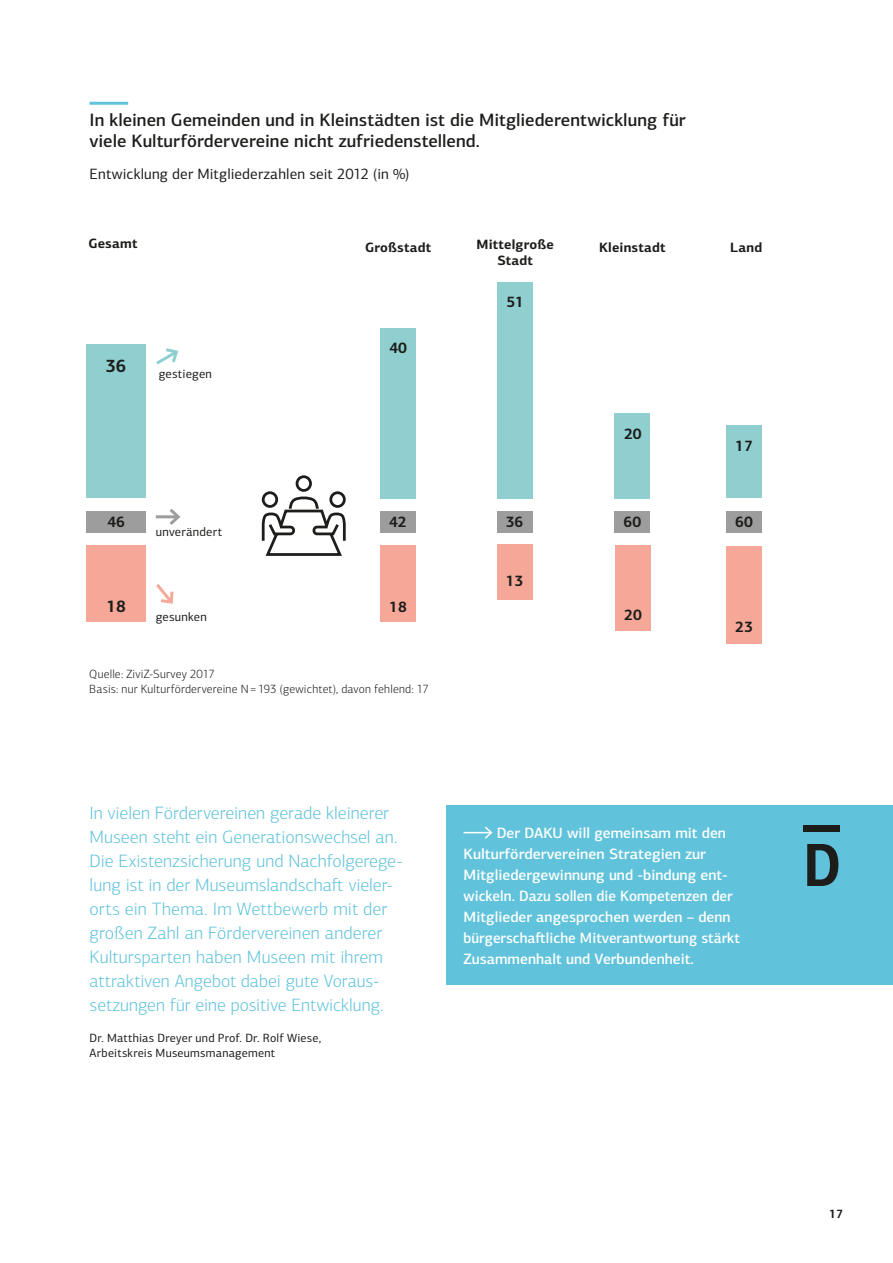
<style>
.page{position:relative;width:893px;height:1263px;background:#fff}
.page>*{position:absolute;margin:0;border:0;box-sizing:border-box;transform-origin:0 0}
.t1{font:300 18px/24px "PF Centro Sans Pro";color:#61c3db}
.t2{font:500 18px/21px "PF Centro Sans Pro";color:#1d1d1b}
.t3{font:700 17.7px "PF Centro Sans Pro";color:#1d1d1b}
.t4{font:700 16.5px "PF Centro Sans Pro";color:#1d1d1b}
.t5{font:500 15px/21px "PF Centro Sans Pro";color:#fff}
.t6{font:15px "PF Centro Sans Pro";letter-spacing:.01em;color:#1d1d1b}
.t7{font:700 15px "PF Centro Sans Pro";color:#1d1d1b}
.t8{font:700 13.5px/16.5px "PF Centro Sans Pro";letter-spacing:.015em;color:#1d1d1b;text-align:center}
.t9{font:12.45px "PF Centro Sans Pro";letter-spacing:.015em;color:#1d1d1b}
.t10{font:300 12px/15px "PF Centro Sans Pro";letter-spacing:.015em;color:#1d1d1b}
.t11{font:12px/15px "PF Centro Sans Pro";letter-spacing:.02em;color:#1d1d1b}
.t12{font:700 12px "PF Centro Sans Pro";color:#1d1d1b}
</style>
<div class="page">
<div style="left:86px;top:345px;width:60px;height:153px;background:#8fcfd0"></div>
<div style="left:86px;top:546px;width:60px;height:76px;background:#f5a898"></div>
<div style="left:447px;top:805px;width:446px;height:180px;background:#61c3db"></div>
<svg style="left:464px;top:826px;width:29px;height:13px"></svg>
<svg style="left:807px;top:844px;width:31px;height:42px"></svg>
<div style="left:804px;top:825px;width:36px;height:7px;background:#1d1d1b"></div>
<hr style="left:90px;top:102px;width:38px;height:3px;background:#61c3db">
<div style="left:86px;top:511px;width:60px;height:21px;background:#9d9d9d"></div>
<div style="left:380px;top:511px;width:36px;height:21px;background:#9d9d9d"></div>
<div style="left:497px;top:511px;width:36px;height:21px;background:#9d9d9d"></div>
<div style="left:614px;top:511px;width:36px;height:21px;background:#9d9d9d"></div>
<div style="left:726px;top:511px;width:36px;height:21px;background:#9d9d9d"></div>
<div style="left:380px;top:545px;width:36px;height:77px;background:#f5a898"></div>
<div style="left:497px;top:545px;width:36px;height:55px;background:#f5a898"></div>
<div style="left:615px;top:545px;width:36px;height:85px;background:#f5a898"></div>
<div style="left:726px;top:546px;width:36px;height:98px;background:#f5a898"></div>
<div style="left:380px;top:328px;width:36px;height:170px;background:#8fcfd0"></div>
<div style="left:497px;top:282px;width:36px;height:217px;background:#8fcfd0"></div>
<div style="left:614px;top:414px;width:36px;height:85px;background:#8fcfd0"></div>
<div style="left:726px;top:426px;width:36px;height:72px;background:#8fcfd0"></div>
<svg style="left:261px;top:475px;width:85px;height:81px"></svg>
<hr style="left:156px;top:515px;width:22px;height:3px;background:#9d9d9d">
<svg style="left:166px;top:508px;width:15px;height:17px"></svg>
<svg style="left:156px;top:348px;width:23px;height:17px"></svg>
<svg style="left:156px;top:584px;width:18px;height:20px"></svg>
<p class="t2" style="left:90px;top:109px;width:598px">In kleinen Gemeinden und in Kleinstädten ist die Mitgliederentwicklung für viele Kulturfördervereine nicht zufriedenstellend.</p>
<p class="t6" style="left:90px;top:165px;width:322px">Entwicklung der Mitgliederzahlen seit 2012 (in %)</p>
<p class="t8" style="left:88px;top:235px;width:51px">Gesamt</p>
<p class="t8" style="left:365px;top:239px;width:68px">Großstadt</p>
<p class="t8" style="left:477px;top:236px;width:79px">Mittelgroße<br>Stadt</p>
<p class="t8" style="left:599px;top:239px;width:68px">Kleinstadt</p>
<p class="t8" style="left:730px;top:239px;width:34px">Land</p>
<p class="t7" style="left:506px;top:292px;width:19px">51</p>
<p class="t7" style="left:389px;top:339px;width:19px">40</p>
<p class="t3" style="left:105px;top:355px;width:22px">36</p>
<p class="t9" style="left:159px;top:366px;width:55px">gestiegen</p>
<p class="t7" style="left:624px;top:424px;width:19px">20</p>
<p class="t7" style="left:735px;top:436px;width:19px">17</p>
<p class="t7" style="left:107px;top:512px;width:19px">46</p>
<p class="t9" style="left:156px;top:524px;width:68px">unverändert</p>
<p class="t7" style="left:389px;top:513px;width:19px">42</p>
<p class="t7" style="left:506px;top:513px;width:19px">36</p>
<p class="t7" style="left:623px;top:513px;width:19px">60</p>
<p class="t7" style="left:735px;top:513px;width:19px">60</p>
<p class="t7" style="left:506px;top:572px;width:19px">13</p>
<p class="t4" style="left:106px;top:595px;width:21px">18</p>
<p class="t9" style="left:156px;top:609px;width:52px">gesunken</p>
<p class="t7" style="left:389px;top:597px;width:19px">18</p>
<p class="t7" style="left:624px;top:605px;width:19px">20</p>
<p class="t7" style="left:735px;top:618px;width:19px">23</p>
<p class="t10" style="left:89px;top:666px;width:341px">Quelle: ZiviZ-Survey 2017<br>Basis: nur Kulturfördervereine N=193 (gewichtet), davon fehlend: 17</p>
<p class="t1" style="left:90px;top:801px;width:315px">In vielen Fördervereinen gerade kleinerer Museen steht ein Generationswechsel an.<br>Die Existenzsicherung und Nachfolgerege&shy;lung ist in der Museumslandschaft vieler&shy;orts ein Thema. Im Wettbewerb mit der großen Zahl an Fördervereinen anderer Kultursparten haben Museen mit ihrem attraktiven Angebot dabei gute Voraus&shy;setzungen für eine positive Entwicklung.</p>
<p class="t11" style="left:90px;top:1031px;width:233px">Dr. Matthias Dreyer und Prof. Dr. Rolf Wiese,<br>Arbeitskreis Museumsmanagement</p>
<p class="t5" style="left:464px;top:822px;width:278px;text-indent:33px">Der DAKU will gemeinsam mit den Kulturfördervereinen Strategien zur Mitgliedergewinnung und -bindung ent&shy;wickeln. Dazu sollen die Kompetenzen der Mitglieder angesprochen werden – denn bürgerschaftliche Mitverantwortung stärkt Zusammenhalt und Verbundenheit.</p>
<p class="t12" style="left:829px;top:1206px;width:16px">17</p>
</div>
